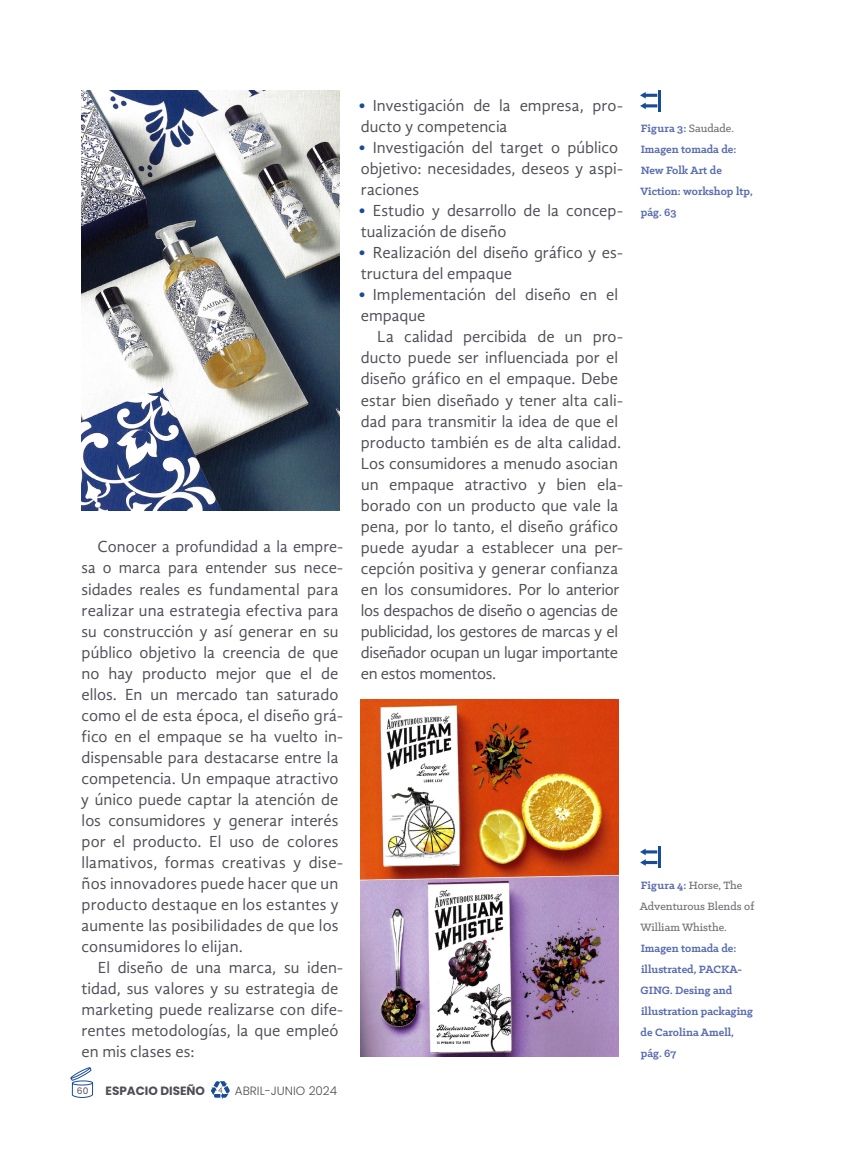
<style>
.page{position:relative;width:851px;height:1149px;background:#fff}
.page>*{position:absolute;margin:0;border:0;box-sizing:border-box;transform-origin:0 0}
.t1{font:16.5px/21px "Gandhi Sans";color:#4d4e56}
.t2{font:700 12px/21px "Klinic Slab";color:#586baf}
.t3{font:500 12px/21px "Klinic Slab";color:#6e6e75}
.t4{font:300 12px "Poppins";color:#4d4e56}
.t5{font:700 12px "Poppins";color:#4d4e56}
.t6{font:9px "Poppins";color:#4d4e56}
.s1{font-weight:700;color:#194b9b}
.s2{font-weight:500;color:#6e6e75}
.s3{font-weight:700;color:#586baf}
</style>
<div class="page">
<svg style="left:70px;top:1067px;width:23px;height:30px"></svg>
<svg style="left:211px;top:1081px;width:18px;height:17px"></svg>
<img style="left:81px;top:90px;width:258px;height:420px">
<img style="left:360px;top:699px;width:258px;height:356px">
<svg style="left:640px;top:92px;width:17px;height:17px"></svg>
<hr style="left:658px;top:90px;width:3px;height:21px;background:#194b9b">
<svg style="left:640px;top:848px;width:17px;height:17px"></svg>
<hr style="left:658px;top:846px;width:3px;height:21px;background:#194b9b">
<p class="t1" style="left:81px;top:536px;width:263px;text-indent:17px">Conocer a profundidad a la empre&shy;sa o marca para entender sus nece&shy;sidades reales es fundamental para realizar una estrategia efectiva para su construcción y así generar en su público objetivo la creencia de que no hay producto mejor que el de ellos. En un mercado tan saturado como el de esta época, el diseño grá&shy;fico en el empaque se ha vuelto in&shy;dispensable para destacarse entre la competencia. Un empaque atractivo y único puede captar la atención de los consumidores y generar interés por el producto. El uso de colores llamativos, formas creativas y dise&shy;ños innovadores puede hacer que un producto destaque en los estantes y aumente las posibilidades de que los consumidores lo elijan.</p>
<p class="t1" style="left:81px;top:956px;width:263px;text-indent:16px">El diseño de una marca, su iden&shy;tidad, sus valores y su estrategia de marketing puede realizarse con dife&shy;rentes metodologías, la que empleó en mis clases es:</p>
<p class="t6" style="left:77px;top:1085px;width:13px">60</p>
<p class="t5" style="left:106px;top:1083px;width:101px">ESPACIO DISEÑO</p>
<p class="t4" style="left:235px;top:1083px;width:104px">ABRIL-JUNIO 2024</p>
<p class="t1" style="left:358px;top:95px;width:265px"><span class="s1">•</span> Investigación de la empresa, pro&shy;ducto y competencia</p>
<p class="t1" style="left:358px;top:137px;width:265px"><span class="s1">•</span> Investigación del target o público objetivo: necesidades, deseos y aspi&shy;raciones</p>
<p class="t1" style="left:358px;top:200px;width:265px"><span class="s1">•</span> Estudio y desarrollo de la concep&shy;tualización de diseño</p>
<p class="t1" style="left:358px;top:242px;width:265px"><span class="s1">•</span> Realización del diseño gráfico y es&shy;tructura del empaque</p>
<p class="t1" style="left:358px;top:284px;width:261px"><span class="s1">•</span> Implementación del diseño en el empaque</p>
<p class="t1" style="left:360px;top:326px;width:263px;text-indent:16px">La calidad percibida de un pro&shy;ducto puede ser influenciada por el diseño gráfico en el empaque. Debe estar bien diseñado y tener alta cali&shy;dad para transmitir la idea de que el producto también es de alta calidad.<br>Los consumidores a menudo asocian un empaque atractivo y bien ela&shy;borado con un producto que vale la pena, por lo tanto, el diseño gráfico puede ayudar a establecer una per&shy;cepción positiva y generar confianza en los consumidores. Por lo anterior los despachos de diseño o agencias de publicidad, los gestores de marcas y el diseñador ocupan un lugar importante en estos momentos.</p>
<p class="t2" style="left:640px;top:117px;width:114px">Figura 3: <span class="s2">Saudade.<br></span>Imagen tomada de:<br>New Folk Art de<br>Viction: workshop ltp, pág. 63</p>
<p class="t3" style="left:639px;top:873px;width:116px"><span class="s3">Figura 4:</span> Horse, The<br>Adventurous Blends of<br>William Whisthe.</p>
<p class="t2" style="left:640px;top:936px;width:114px">Imagen tomada de: illustrated, PACKA-<br>GING. Desing and illustration packaging de Carolina Amell, pág. 67</p>
</div>
